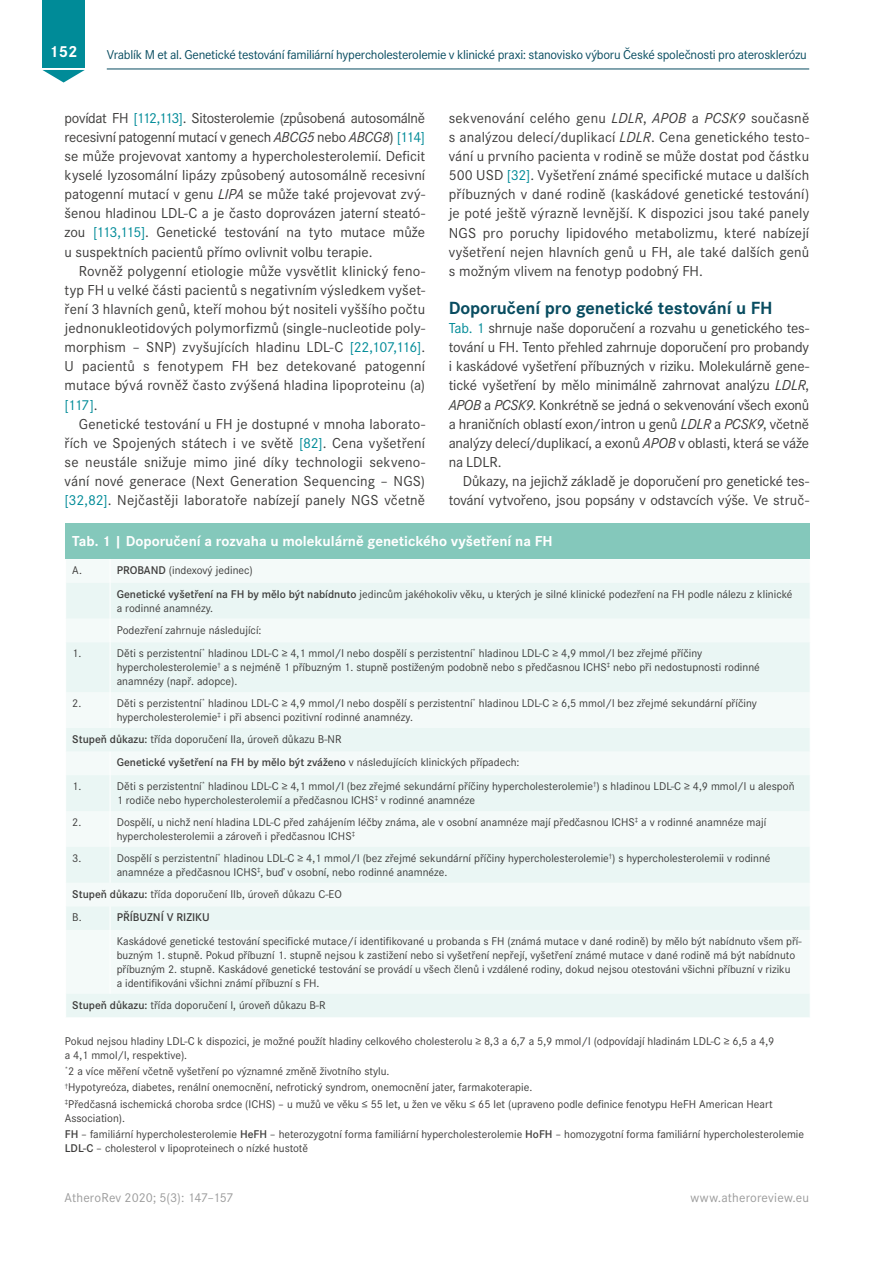
<style>
.page{position:relative;width:893px;height:1263px;background:#fff}
.page>*{position:absolute;margin:0;border:0;box-sizing:border-box;transform-origin:0 0}
.t1{font:700 18.3px "Corporate S Pro";color:#084c60}
.t2{font:700 16.65px "Corporate S Pro";color:#fff}
.t3{font:15px/19px "Corporate S Pro";color:#3d3c3b;text-align:justify}
.t4{font:700 15px "Corporate S Pro";color:#fff}
.t5{font:13.35px "Corporate S Pro";letter-spacing:-.02em;color:#084c60}
.t6{font:13.35px "Corporate S Pro";letter-spacing:.01em;color:#9c9c9c}
.t7{font:11.7px/14px "Corporate S Pro";color:#3d3c3b}
.t8{font:600 11.7px "Corporate S Pro";color:#3d3c3b}
.s1{color:#008b98}
.s2{font-style:italic}
.s3{font-weight:600}
.s4{font-weight:400}
</style>
<div class="page">
<hr style="left:107px;top:69px;width:702px;height:1px;background:#084c60">
<svg style="left:42px;top:70px;width:43px;height:13px"></svg>
<div style="left:42px;top:0;width:43px;height:68px;background:#008b98"></div>
<div style="left:66px;top:523px;width:744px;height:36px;background:#84c8bb"></div>
<div style="left:66px;top:560px;width:743px;height:23px;background:#f4faf9"></div>
<svg style="left:66px;top:583px;width:744px;height:434px;fill:#eaf6f4"></svg>
<svg style="left:110px;top:560px;width:1px;height:23px"></svg>
<hr style="left:110px;top:583px;width:1px;height:36px;background:#fff">
<svg style="left:110px;top:619px;width:1px;height:23px"></svg>
<hr style="left:110px;top:642px;width:1px;height:50px;background:#fff">
<hr style="left:110px;top:692px;width:1px;height:36px;background:#fff">
<svg style="left:110px;top:752px;width:1px;height:23px"></svg>
<hr style="left:110px;top:775px;width:1px;height:36px;background:#fff">
<hr style="left:110px;top:811px;width:1px;height:36px;background:#fff">
<hr style="left:110px;top:847px;width:1px;height:36px;background:#fff">
<svg style="left:110px;top:906px;width:1px;height:24px"></svg>
<hr style="left:110px;top:930px;width:1px;height:64px;background:#fff">
<h2 class="t2" style="left:49px;top:45px;width:30px">152</h2>
<p class="t5" style="left:107px;top:49px;width:701px">Vrablík M et al. Genetické testování familiární hypercholesterolemie v klinické praxi: stanovisko výboru České společnosti pro aterosklerózu</p>
<p class="t3" style="left:65px;top:109px;width:362px">povídat FH <span class="s1">[112,113]</span>. Sitosterolemie (způsobená autosomálně recesivní patogenní mutací v genech <span class="s2">ABCG5</span> nebo <span class="s2">ABCG8</span>) <span class="s1">[114] </span>se může projevovat xantomy a hypercholesterolemií. Deficit kyselé lyzosomální lipázy způsobený autosomálně recesivní patogenní mutací v genu <span class="s2">LIPA</span> se může také projevovat zvý&shy;šenou hladinou LDL-C a je často doprovázen jaterní steató&shy;zou <span class="s1">[113,115]</span>. Genetické testování na tyto mutace může u suspektních pacientů přímo ovlivnit volbu terapie.</p>
<p class="t3" style="left:65px;top:262px;width:362px;text-indent:14px">Rovněž polygenní etiologie může vysvětlit klinický feno&shy;typ FH u velké části pacientů s negativním výsledkem vyšet&shy;ření 3 hlavních genů, kteří mohou být nositeli vyššího počtu jednonukleotidových polymorfizmů (single-nucleotide poly&shy;morphism – SNP) zvyšujících hladinu LDL-C <span class="s1">[22,107,116]</span>.<br>U pacientů s fenotypem FH bez detekované patogenní mutace bývá rovněž často zvýšená hladina lipoproteinu (a) <span class="s1">[117]</span>.</p>
<p class="t3" style="left:65px;top:415px;width:362px;text-indent:14px">Genetické testování u FH je dostupné v mnoha laborato&shy;řích ve Spojených státech i ve světě <span class="s1">[82]</span>. Cena vyšetření se neustále snižuje mimo jiné díky technologii sekveno&shy;vání nové generace (Next Generation Sequencing – NGS) <span class="s1">[32,82]</span>. Nejčastěji laboratoře nabízejí panely NGS včetně</p>
<p class="t3" style="left:449px;top:109px;width:362px">sekvenování celého genu <span class="s2">LDLR</span>, <span class="s2">APOB</span> a <span class="s2">PCSK9</span> současně s analýzou delecí/duplikací <span class="s2">LDLR</span>. Cena genetického testo&shy;vání u prvního pacienta v rodině se může dostat pod částku 500 USD <span class="s1">[32]</span>. Vyšetření známé specifické mutace u dalších příbuzných v dané rodině (kaskádové genetické testování) je poté ještě výrazně levnější. K dispozici jsou také panely NGS pro poruchy lipidového metabolizmu, které nabízejí vyšetření nejen hlavních genů u FH, ale také dalších genů s možným vlivem na fenotyp podobný FH.</p>
<h1 class="t1" style="left:449px;top:301px;width:325px">Doporučení pro genetické testování u FH</h1>
<p class="t3" style="left:449px;top:319px;width:362px"><span class="s1">Tab. 1</span> shrnuje naše doporučení a rozvahu u genetického tes&shy;tování u FH. Tento přehled zahrnuje doporučení pro probandy i kaskádové vyšetření příbuzných v riziku. Molekulárně gene&shy;tické vyšetření by mělo minimálně zahrnovat analýzu <span class="s2">LDLR</span>, <span class="s2">APOB</span> a <span class="s2">PCSK9</span>. Konkrétně se jedná o sekvenování všech exonů a hraničních oblastí exon/intron u genů <span class="s2">LDLR</span> a <span class="s2">PCSK9</span>, včetně analýzy delecí/duplikací, a exonů <span class="s2">APOB</span> v oblasti, která se váže na LDLR.</p>
<p class="t3" style="left:449px;top:472px;width:362px;text-align:right">Důkazy, na jejichž základě je doporučení pro genetické tes&shy;tování vytvořeno, jsou popsány v odstavcích výše. Ve struč-</p>
<p class="t4" style="left:72px;top:535px;width:482px">Tab. 1 | Doporučení a rozvaha u molekulárně genetického vyšetření na FH</p>
<p class="t7" style="left:72px;top:564px;width:11px">A.</p>
<p class="t7" style="left:117px;top:559px;width:677px;line-height:23.5px"><span class="s3">PROBAND</span> (indexový jedinec)<br><span class="s3">Genetické vyšetření na FH by mělo být nabídnuto</span> jedincům jakéhokoliv věku, u kterých je silné klinické podezření na FH podle nálezu z klinické</p>
<p class="t7" style="left:117px;top:597px;width:146px;line-height:21.9px">a rodinné anamnézy.<br>Podezření zahrnuje následující:</p>
<p class="t7" style="left:72px;top:647px;width:11px">1.</p>
<p class="t7" style="left:117px;top:647px;width:645px">Děti s perzistentní<sup>*</sup> hladinou LDL-C ≥ 4,1 mmol/l nebo dospělí s perzistentní<sup>*</sup> hladinou LDL-C ≥ 4,9 mmol/l bez zřejmé příčiny hypercholesterolemie<sup>†</sup> a s nejméně 1 příbuzným 1. stupně postiženým podobně nebo s předčasnou ICHS<sup>‡</sup> nebo při nedostupnosti rodinné anamnézy (např. adopce).</p>
<p class="t7" style="left:72px;top:697px;width:11px">2.</p>
<p class="t7" style="left:117px;top:697px;width:641px">Děti s perzistentní<sup>*</sup> hladinou LDL-C ≥ 4,9 mmol/l nebo dospělí s perzistentní<sup>*</sup> hladinou LDL-C ≥ 6,5 mmol/l bez zřejmé sekundární příčiny hypercholesterolemie<sup>‡</sup> i při absenci pozitivní rodinné anamnézy.</p>
<p class="t7" style="left:72px;top:733px;width:271px"><span class="s3">Stupeň důkazu:</span> třída doporučení IIa, úroveň důkazu B-NR</p>
<p class="t8" style="left:117px;top:758px;width:404px">Genetické vyšetření na FH by mělo být zváženo <span class="s4">v následujících klinických případech:</span></p>
<p class="t7" style="left:72px;top:780px;width:11px">1.</p>
<p class="t7" style="left:117px;top:780px;width:679px">Děti s perzistentní<sup>*</sup> hladinou LDL-C ≥ 4,1 mmol/l (bez zřejmé sekundární příčiny hypercholesterolemie<sup>†</sup>) s hladinou LDL-C ≥ 4,9 mmol/l u alespoň<br>1 rodiče nebo hypercholesterolemií a předčasnou ICHS<sup>‡</sup> v rodinné anamnéze</p>
<p class="t7" style="left:72px;top:816px;width:11px">2.</p>
<p class="t7" style="left:117px;top:816px;width:651px">Dospělí, u nichž není hladina LDL-C před zahájením léčby známa, ale v osobní anamnéze mají předčasnou ICHS<sup>‡</sup> a v rodinné anamnéze mají hypercholesterolemii a zároveň i předčasnou ICHS<sup>‡</sup></p>
<p class="t7" style="left:72px;top:852px;width:11px">3.</p>
<p class="t7" style="left:117px;top:852px;width:655px">Dospělí s perzistentní<sup>*</sup> hladinou LDL-C ≥ 4,1 mmol/l (bez zřejmé sekundární příčiny hypercholesterolemie<sup>†</sup>) s hypercholesterolemii v rodinné anamnéze a předčasnou ICHS<sup>‡</sup>, buď v osobní, nebo rodinné anamnéze.</p>
<p class="t7" style="left:72px;top:883px;width:271px;line-height:23.5px"><span class="s3">Stupeň důkazu:</span> třída doporučení IIb, úroveň důkazu C-EO<br>B.</p>
<p class="t8" style="left:117px;top:913px;width:94px">PŘÍBUZNÍ V RIZIKU</p>
<p class="t7" style="left:117px;top:935px;width:686px">Kaskádové genetické testování specifické mutace/í identifikované u probanda s FH (známá mutace v dané rodině) by mělo být nabídnuto všem pří&shy;buzným 1. stupně. Pokud příbuzní 1. stupně nejsou k zastižení nebo si vyšetření nepřejí, vyšetření známé mutace v dané rodině má být nabídnuto příbuzným 2. stupně. Kaskádové genetické testování se provádí u všech členů i vzdálené rodiny, dokud nejsou otestováni všichni příbuzní v riziku<br>a identifikováni všichni známí příbuzní s FH.</p>
<p class="t7" style="left:72px;top:998px;width:255px"><span class="s3">Stupeň důkazu:</span> třída doporučení I, úroveň důkazu B-R</p>
<p class="t7" style="left:65px;top:1035px;width:711px">Pokud nejsou hladiny LDL-C k dispozici, je možné použít hladiny celkového cholesterolu ≥ 8,3 a 6,7 a 5,9 mmol/l (odpovídají hladinám LDL-C ≥ 6,5 a 4,9 a 4,1 mmol/l, respektive).</p>
<p class="t7" style="left:65px;top:1064px;width:709px;line-height:16.4px"><sup>*</sup>2 a více měření včetně vyšetření po významné změně životního stylu.<br><sup>†</sup>Hypotyreóza, diabetes, renální onemocnění, nefrotický syndrom, onemocnění jater, farmakoterapie.<br><sup>‡</sup>Předčasná ischemická choroba srdce (ICHS) – u mužů ve věku ≤ 55 let, u žen ve věku ≤ 65 let (upraveno podle definice fenotypu HeFH American Heart</p>
<p class="t7" style="left:65px;top:1110px;width:741px;line-height:16.4px">Association).<br><span class="s3">FH</span> – familiární hypercholesterolemie <span class="s3">HeFH</span> – heterozygotní forma familiární hypercholesterolemie <span class="s3">HoFH</span> – homozygotní forma familiární hypercholesterolemie</p>
<p class="t7" style="left:65px;top:1142px;width:245px"><span class="s3">LDL-C</span> – cholesterol v lipoproteinech o nízké hustotě</p>
<p class="t6" style="left:65px;top:1193px;width:171px">AtheroRev 2020; 5(3): 147–157</p>
<p class="t6" style="left:690px;top:1193px;width:120px">www.atheroreview.eu</p>
</div>
